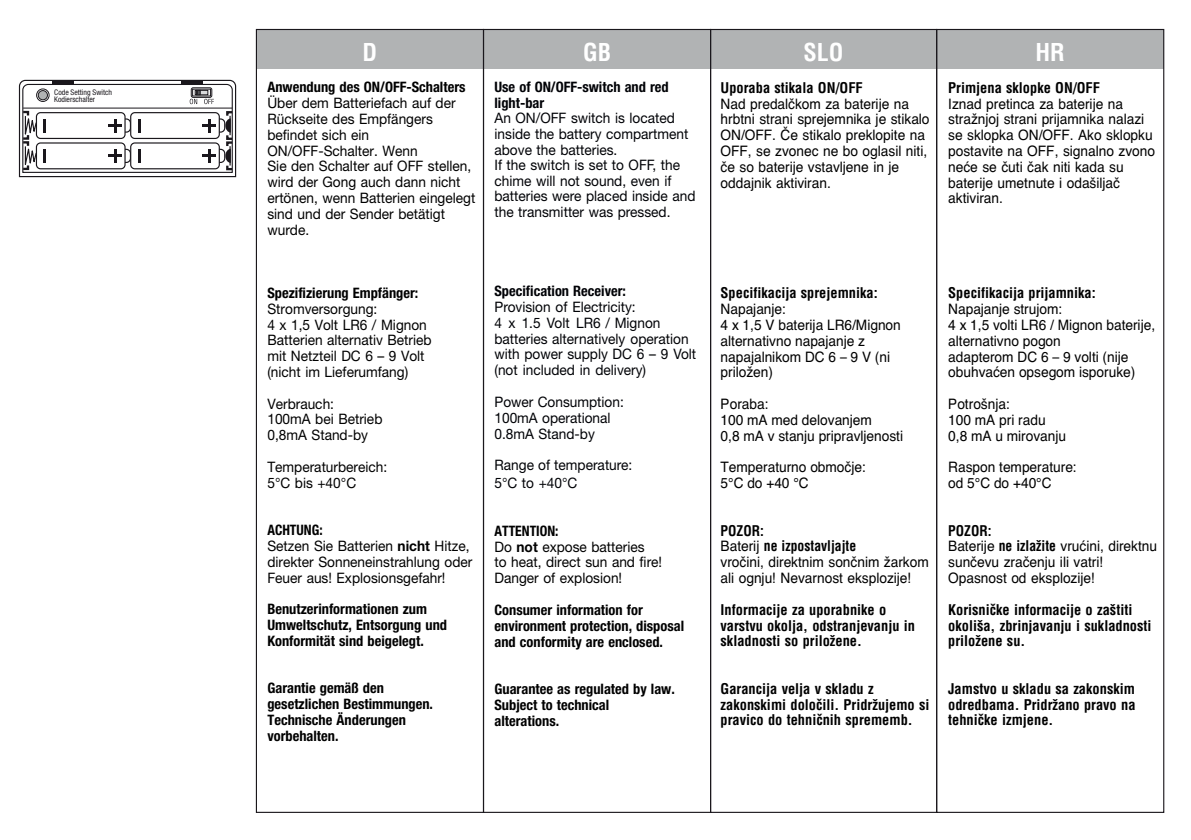
<style>
.page{position:relative;width:1191px;height:840px;background:#fff}
.page>*{position:absolute;margin:0;border:0;box-sizing:border-box;transform-origin:0 0}
.t1{font:700 condensed 24px "Helvetica";color:#fff}
.t2{font:14.4px/15.8px "Helvetica LTCE";color:#000;scale:.95 1}
.t3{font:14.4px/15.8px "Helvetica Neue";color:#000;scale:.95 1}
.t4{font:700 condensed 14.4px/15.8px "Helvetica LTCE";color:#000}
.t5{font:14.4px/15.6px "Helvetica Neue";color:#000206;scale:.95 1}
.t6{font:700 condensed 14.4px/15.8px "Helvetica Neue";color:#000}
.t7{font:700 condensed 14.4px/15.6px "Helvetica Neue";color:#000206}
.t8{font:condensed 7.8px/7.8px "Helvetica Neue LT Std";color:#1a171c}
.s1{font-weight:700;font-stretch:condensed}
.s2{font-weight:700}
</style>
<div class="page">
<svg style="left:18px;top:79px;width:219px;height:99px"></svg>
<div style="left:36px;top:89px;width:13px;height:13px;border:1px solid #1a171c;border-radius:50%"></div>
<div style="left:38px;top:90px;width:9px;height:10px;background:#b1b3b4;border-radius:50%"></div>
<div style="left:38px;top:90px;width:10px;height:10px;border:1px solid #1a171c;border-radius:50%"></div>
<div style="left:256px;top:29px;width:907px;height:39px;background:#b1b3b4"></div>
<div style="left:936px;top:29px;width:228px;height:783px;border:1px solid #1a171c"></div>
<p class="t8" style="left:54px;top:88px;width:59px">Code Setting Switch<br>Kodierschalter</p>
<h1 class="t1" style="left:362px;top:37px;width:16px">D</h1>
<h1 class="t1" style="left:583px;top:37px;width:30px">GB</h1>
<h1 class="t1" style="left:803px;top:37px;width:42px">SLO</h1>
<h1 class="t1" style="left:1035px;top:37px;width:31px">HR</h1>
<p class="t6" style="left:267px;top:79px;width:200px">Anwendung des ON/OFF-Schalters</p>
<p class="t3" style="left:267px;top:95px;width:220px">Über dem Batteriefach auf der<br>Rückseite des Empfängers befindet sich ein<br>ON/OFF-Schalter. Wenn<br>Sie den Schalter auf OFF stellen, wird der Gong auch dann nicht ertönen, wenn Batterien eingelegt sind und der Sender betätigt wurde.</p>
<p class="t4" style="left:720px;top:79px;width:144px">Uporaba stikala ON/OFF</p>
<p class="t2" style="left:720px;top:96px;width:221px">Nad predalčkom za baterije na hrbtni strani sprejemnika je stikalo<br>ON/OFF. Če stikalo preklopite na<br>OFF, se zvonec ne bo oglasil niti, če so baterije vstavljene in je oddajnik aktiviran.</p>
<p class="t4" style="left:948px;top:79px;width:153px">Primjena sklopke ON/OFF</p>
<p class="t2" style="left:948px;top:96px;width:219px">Iznad pretinca za baterije na stražnjoj strani prijamnika nalazi se sklopka ON/OFF. Ako sklopku postavite na OFF, signalno zvono neće se čuti čak niti kada su baterije umetnute i odašiljač aktiviran.</p>
<p class="t7" style="left:494px;top:79px;width:176px">Use of ON/OFF-switch and red light-bar</p>
<p class="t5" style="left:494px;top:110px;width:213px">An ON/OFF switch is located inside the battery compartment above the batteries.<br>If the switch is set to OFF, the chime will not sound, even if batteries were placed inside and the transmitter was pressed.</p>
<p class="t6" style="left:267px;top:284px;width:152px">Spezifizierung Empfänger:</p>
<p class="t3" style="left:267px;top:300px;width:174px">Stromversorgung:<br>4 x 1,5 Volt LR6 / Mignon<br>Batterien alternativ Betrieb mit Netzteil DC 6 – 9 Volt (nicht im Lieferumfang)</p>
<p class="t3" style="left:267px;top:395px;width:123px">Verbrauch:<br>100mA bei Betrieb<br>0,8mA Stand-by</p>
<p class="t3" style="left:267px;top:458px;width:128px">Temperaturbereich:<br>5°C bis +40°C</p>
<p class="t3" style="left:267px;top:521px;width:217px"><span class="s1">ACHTUNG:<br></span>Setzen Sie Batterien <span class="s2">nicht</span> Hitze, direkter Sonneneinstrahlung oder<br>Feuer aus! Explosionsgefahr!</p>
<p class="t6" style="left:267px;top:600px;width:181px">Benutzerinformationen zum<br>Umweltschutz, Entsorgung und<br>Konformität sind beigelegt.</p>
<p class="t6" style="left:267px;top:679px;width:167px">Garantie gemäß den gesetzlichen Bestimmungen.<br>Technische Änderungen vorbehalten.</p>
<p class="t7" style="left:494px;top:283px;width:133px">Specification Receiver:</p>
<p class="t5" style="left:494px;top:298px;width:214px">Provision of Electricity:<br>4 x 1.5 Volt LR6 / Mignon batteries alternatively operation with power supply DC 6 – 9 Volt (not included in delivery)</p>
<p class="t5" style="left:494px;top:393px;width:138px">Power Consumption:<br>100mA operational<br>0.8mA Stand-by</p>
<p class="t5" style="left:494px;top:455px;width:147px;line-height:18px">Range of temperature:<br>5°C to +40°C</p>
<p class="t3" style="left:494px;top:522px;width:178px"><span class="s1">ATTENTION:<br></span>Do <span class="s2">not</span> expose batteries<br>to heat, direct sun and fire!<br>Danger of explosion!</p>
<p class="t6" style="left:494px;top:601px;width:191px">Consumer information for environment protection, disposal and conformity are enclosed.</p>
<p class="t6" style="left:494px;top:680px;width:182px">Guarantee as regulated by law.<br>Subject to technical alterations.</p>
<p class="t4" style="left:720px;top:285px;width:159px">Specifikacija sprejemnika:</p>
<p class="t2" style="left:720px;top:301px;width:191px">Napajanje:<br>4 x 1,5 V baterija LR6/Mignon alternativno napajanje z napajalnikom DC 6 – 9 V (ni priložen)</p>
<p class="t2" style="left:720px;top:396px;width:194px">Poraba:<br>100 mA med delovanjem<br>0,8 mA v stanju pripravljenosti</p>
<p class="t2" style="left:720px;top:459px;width:154px">Temperaturno območje:<br>5°C do +40 °C</p>
<p class="t2" style="left:720px;top:522px;width:221px"><span class="s1">POZOR:<br></span>Baterij <span class="s1">ne izpostavljajte<br></span>vročini, direktnim sončnim žarkom ali ognju! Nevarnost eksplozije!</p>
<p class="t4" style="left:720px;top:601px;width:196px">Informacije za uporabnike o varstvu okolja, odstranjevanju in skladnosti so priložene.</p>
<p class="t4" style="left:720px;top:680px;width:210px">Garancija velja v skladu z zakonskimi določili. Pridržujemo si pravico do tehničnih sprememb.</p>
<p class="t4" style="left:948px;top:285px;width:149px">Specifikacija prijamnika:</p>
<p class="t2" style="left:948px;top:301px;width:219px">Napajanje strujom:<br>4 x 1,5 volti LR6 / Mignon baterije, alternativno pogon<br>adapterom DC 6 – 9 volti (nije obuhvaćen opsegom isporuke)</p>
<p class="t2" style="left:948px;top:396px;width:126px">Potrošnja:<br>100 mA pri radu<br>0,8 mA u mirovanju</p>
<p class="t2" style="left:948px;top:459px;width:137px">Raspon temperature: od 5°C do +40°C</p>
<p class="t2" style="left:948px;top:522px;width:221px"><span class="s1">POZOR:<br></span>Baterije <span class="s1">ne izlažite</span> vrućini, direktnu sunčevu zračenju ili vatri!<br>Opasnost od eksplozije!</p>
<p class="t4" style="left:948px;top:601px;width:205px">Korisničke informacije o zaštiti okoliša, zbrinjavanju i sukladnosti priložene su.</p>
<p class="t4" style="left:948px;top:680px;width:189px;text-align:justify">Jamstvo u skladu sa zakonskim odredbama. Pridržano pravo na tehničke izmjene.</p>
</div>
